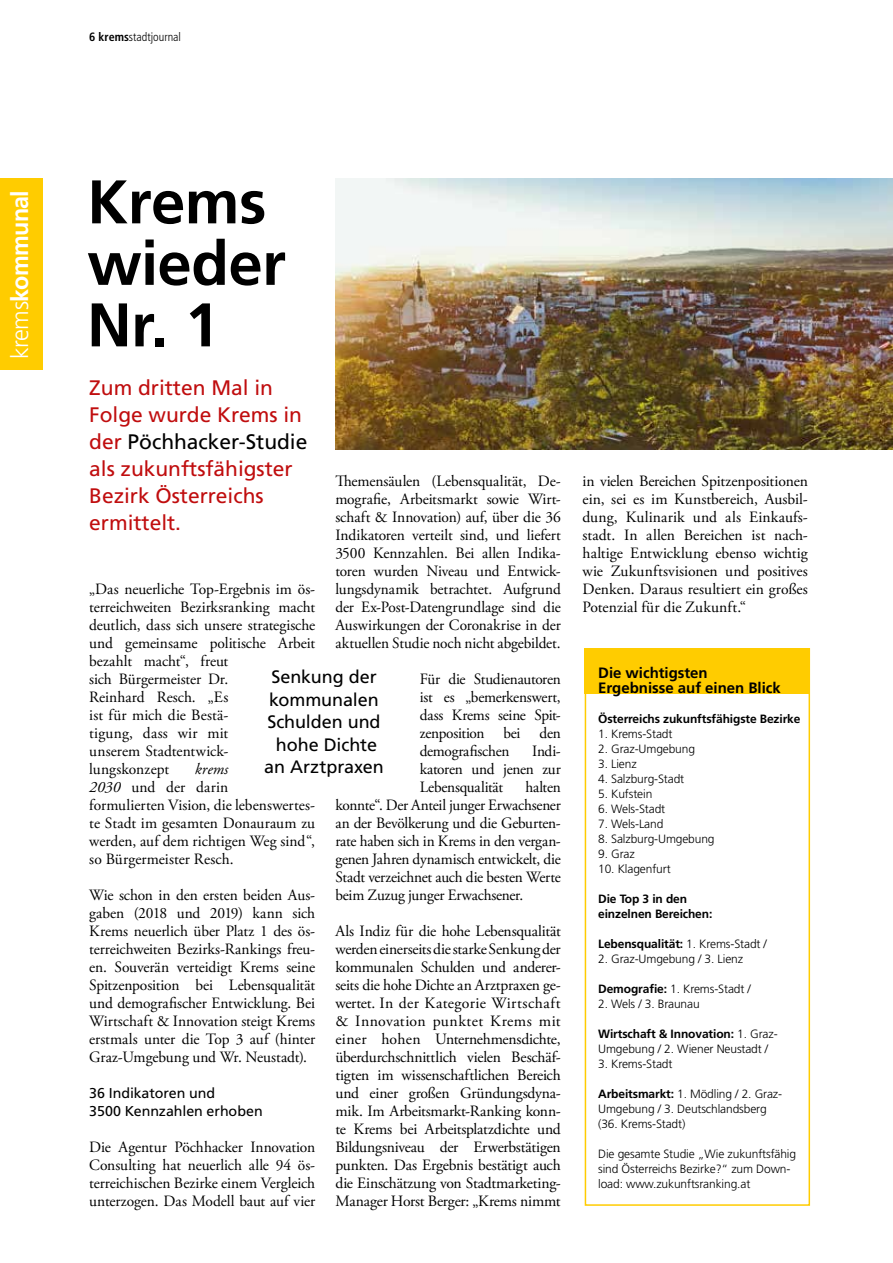
<style>
.page{position:relative;width:893px;height:1263px;background:#fff}
.page>*{position:absolute;margin:0;border:0;box-sizing:border-box;transform-origin:0 0}
.t1{font:700 61.5px/61.5px "Frutiger CE";letter-spacing:-.01em;color:#000}
.t2{font:700 24px "Frutiger";letter-spacing:-.03em;color:#fff}
.t3{font:21px/27px "Frutiger";color:#c00d0e}
.t4{font:18px/22.5px "Frutiger";letter-spacing:-.005em;color:#000;text-align:center}
.t5{font:15.75px/18px "Adobe Garamond Pro";letter-spacing:-.005em;color:#000;text-align:justify}
.t6{font:700 15px/15px "Frutiger CE";color:#000}
.t7{font:14.25px/18px "Frutiger";letter-spacing:-.005em;color:#000}
.t8{font:300 12px/15px "Frutiger";letter-spacing:-.01em;color:#000}
.t9{font:700 12px/15px "Frutiger CE";letter-spacing:-.01em;color:#000}
.t10{font:300 condensed 12px "Frutiger";color:#000}
.s1{font-weight:300}
.s2{font-weight:700}
.s3{color:#000}
.s4{font-style:italic}
.s5{font-family:"Frutiger";font-weight:300}
.s6{font-family:"Frutiger CE";font-weight:700}
</style>
<div class="page">
<img style="left:336px;top:179px;width:557px;height:271px">
<div style="left:0;top:179px;width:43px;height:191px;background:#fc0"></div>
<div style="left:585px;top:648px;width:225px;height:558px;border:2px solid #fc0"></div>
<div style="left:585px;top:648px;width:225px;height:45px;background:#fc0"></div>
<h2 class="t2" style="left:6px;top:359px;width:170px;rotate:-90deg"><span class="s1">krems</span>kommunal</h2>
<p class="t10" style="left:89px;top:30px;width:93px"><span class="s2">6 krems</span>stadtjournal</p>
<h1 class="t1" style="left:87px;top:171px;width:200px">Krems wieder<br>Nr. 1</h1>
<h3 class="t3" style="left:89px;top:374px;width:220px">Zum dritten Mal in<br>Folge wurde Krems in der <span class="s3">Pöchhacker-Studie </span>als zukunftsfähigster<br>Bezirk Österreichs ermittelt.</h3>
<p class="t5" style="left:335px;top:472px;width:227px">Themensäulen (Lebensqualität, De&shy;mografie, Arbeitsmarkt sowie Wirt&shy;schaft &amp; Innovation) auf, über die 36<br>Indikatoren verteilt sind, und liefert 3500 Kennzahlen. Bei allen Indika&shy;toren wurden Niveau und Entwick&shy;lungsdynamik betrachtet. Aufgrund der Ex-Post-Datengrundlage sind die Auswirkungen der Coronakrise in der aktuellen Studie noch nicht abgebildet.</p>
<p class="t5" style="left:420px;top:670px;width:143px">Für die Studienautoren ist es „bemerkenswert, dass Krems seine Spit&shy;zenposition bei den demografischen</p>
<p class="t5" style="left:89px;top:580px;width:227px;text-align:left">„Das neuerliche Top-Ergebnis im ös&shy;terreichweiten Bezirksranking macht deutlich, dass sich unsere strategische und gemeinsame politische Arbeit bezahlt macht“, freut<br>sich Bürgermeister Dr.<br>Reinhard Resch. „Es<br>ist für mich die Bestä-<br>tigung, dass wir mit<br>unserem Stadtentwick-<br>lungskonzept</p>
<p class="t4" style="left:264px;top:666px;width:121px">Senkung der kommunalen<br>Schulden und hohe Dichte an Arztpraxen</p>
<p class="t5" style="left:420px;top:742px;width:143px;text-indent:112px">Indi&shy;katoren und jenen zur Lebensqualität</p>
<p class="t5" style="left:89px;top:760px;width:227px;text-align:left;text-indent:106px"><span class="s4">krems<br>2030</span> und der darin<br>formulierten Vision, die lebenswertes&shy;te Stadt im gesamten Donauraum zu werden, auf dem richtigen Weg sind“, so Bürgermeister Resch.</p>
<p class="t5" style="left:89px;top:886px;width:227px">Wie schon in den ersten beiden Aus&shy;gaben (2018 und 2019) kann sich Krems neuerlich über Platz 1 des ös&shy;terreichweiten Bezirks-Rankings freu&shy;en. Souverän verteidigt Krems seine Spitzenposition bei Lebensqualität und demografischer Entwicklung. Bei Wirtschaft &amp; Innovation steigt Krems erstmals unter die Top 3 auf (hinter Graz-Umgebung und Wr. Neustadt).</p>
<p class="t7" style="left:89px;top:1084px;width:175px">36 Indikatoren und<br>3500 Kennzahlen erhoben</p>
<p class="t5" style="left:89px;top:1138px;width:227px">Die Agentur Pöchhacker Innovation Consulting hat neuerlich alle 94 ös&shy;terreichischen Bezirke einem Vergleich unterzogen. Das Modell baut auf vier</p>
<p class="t5" style="left:335px;top:778px;width:227px;text-indent:190px">halten konnte“. Der Anteil junger Erwachsener an der Bevölkerung und die Geburten&shy;rate haben sich in Krems in den vergan&shy;genen Jahren dynamisch entwickelt, die Stadt verzeichnet auch die besten Werte beim Zuzug junger Erwachsener.</p>
<p class="t5" style="left:335px;top:922px;width:227px">Als Indiz für die hohe Lebensqualität werden einerseits die starke Senkung der kommunalen Schulden und anderer&shy;seits die hohe Dichte an Arztpraxen ge&shy;wertet. In der Kategorie Wirtschaft &amp; Innovation punktet Krems mit einer hohen Unternehmensdichte, überdurchschnittlich vielen Beschäf&shy;tigten im wissenschaftlichen Bereich und einer großen Gründungsdyna&shy;mik. Im Arbeitsmarkt-Ranking konn&shy;te Krems bei Arbeitsplatzdichte und Bildungsniveau der Erwerbstätigen punkten. Das Ergebnis bestätigt auch die Einschätzung von Stadtmarketing-Manager Horst Berger: „Krems nimmt</p>
<p class="t5" style="left:583px;top:472px;width:227px">in vielen Bereichen Spitzenpositionen ein, sei es im Kunstbereich, Ausbil&shy;dung, Kulinarik und als Einkaufs&shy;stadt. In allen Bereichen ist nach&shy;haltige Entwicklung ebenso wichtig wie Zukunftsvisionen und positives Denken. Daraus resultiert ein großes Potenzial für die Zukunft.“</p>
<p class="t6" style="left:598px;top:665px;width:184px">Die wichtigsten<br>Ergebnisse auf einen Blick</p>
<p class="t9" style="left:598px;top:711px;width:204px">Österreichs zukunftsfähigste Bezirke</p>
<p class="t8" style="left:598px;top:726px;width:76px">1. Krems-Stadt</p>
<p class="t8" style="left:598px;top:741px;width:98px">2. Graz-Umgebung</p>
<p class="t8" style="left:598px;top:756px;width:40px">3. Lienz</p>
<p class="t8" style="left:598px;top:771px;width:88px">4. Salzburg-Stadt</p>
<p class="t8" style="left:598px;top:786px;width:56px">5. Kufstein</p>
<p class="t8" style="left:598px;top:801px;width:69px">6. Wels-Stadt</p>
<p class="t8" style="left:598px;top:816px;width:67px">7. Wels-Land</p>
<p class="t8" style="left:598px;top:831px;width:118px">8. Salzburg-Umgebung</p>
<p class="t8" style="left:598px;top:846px;width:38px">9. Graz</p>
<p class="t8" style="left:598px;top:861px;width:74px">10. Klagenfurt</p>
<p class="t9" style="left:598px;top:891px;width:116px">Die Top 3 in den einzelnen Bereichen:</p>
<p class="t9" style="left:598px;top:936px;width:170px">Lebensqualität: <span class="s5">1. Krems-Stadt /</span></p>
<p class="t8" style="left:598px;top:951px;width:146px">2. Graz-Umgebung / 3. Lienz</p>
<p class="t8" style="left:598px;top:981px;width:154px"><span class="s6">Demografie:</span> 1. Krems-Stadt /</p>
<p class="t8" style="left:598px;top:996px;width:103px">2. Wels / 3. Braunau</p>
<p class="t9" style="left:598px;top:1026px;width:181px">Wirtschaft &amp; Innovation: <span class="s5">1. Graz-</span></p>
<p class="t8" style="left:598px;top:1041px;width:172px">Umgebung / 2. Wiener Neustadt /</p>
<p class="t8" style="left:598px;top:1056px;width:76px">3. Krems-Stadt</p>
<p class="t8" style="left:598px;top:1086px;width:185px"><span class="s6">Arbeitsmarkt:</span> 1. Mödling / 2. Graz-<br>Umgebung / 3. Deutschlandsberg (36. Krems-Stadt)</p>
<p class="t8" style="left:598px;top:1146px;width:199px">Die gesamte Studie „Wie zukunftsfähig sind Österreichs Bezirke?“ zum Down&shy;load: www.zukunftsranking.at</p>
</div>
